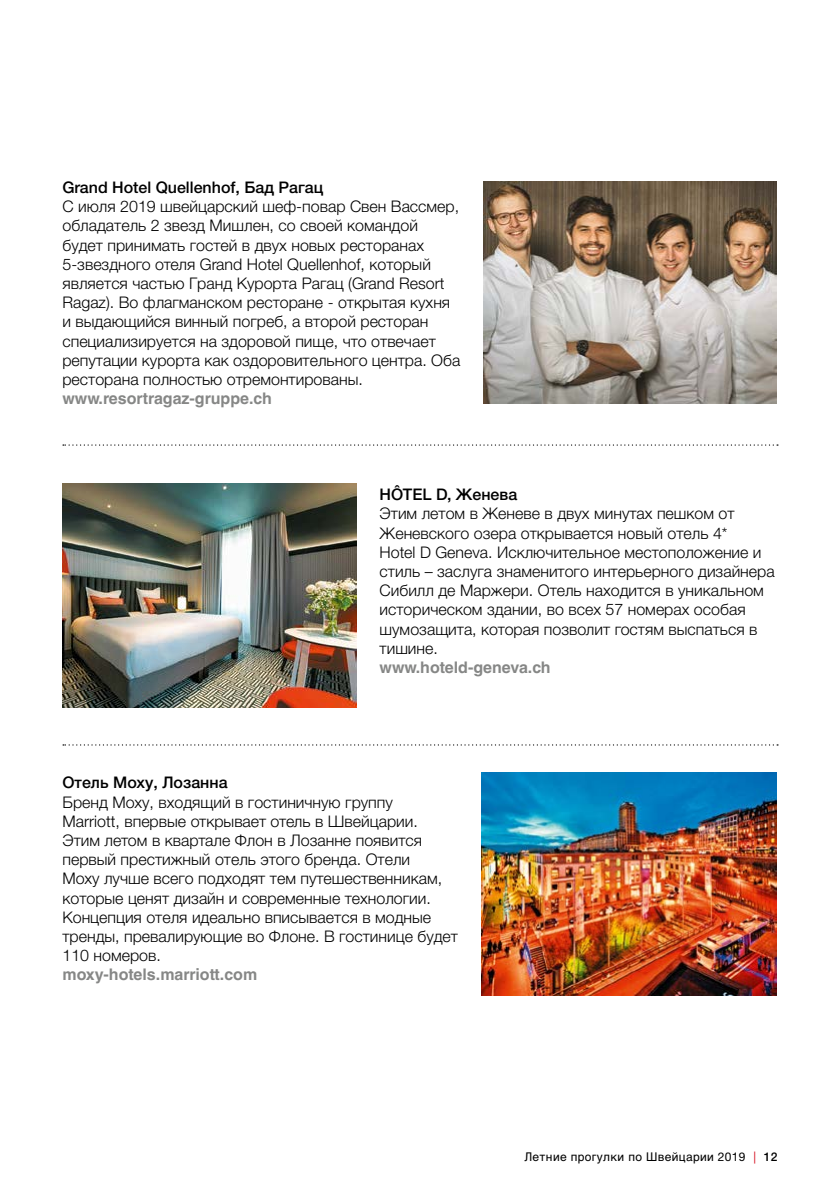
<style>
.page{position:relative;width:840px;height:1191px;background:#fff}
.page>*{position:absolute;margin:0;border:0;box-sizing:border-box;transform-origin:0 0}
.t1{font:300 16px/19.2px "Helvetica Neue LTW1 G";color:#000}
.t2{font:700 16px "Helvetica C";color:#868786}
.t3{font:500 16px "Helvetica Neue LTW1 G";color:#000}
.t4{font:12px "Helvetica C";letter-spacing:.03em;color:#000}
.s1{font-family:"Helvetica Neue LT Std"}
.s2{font-family:"Helvetica Neue LT Std";color:#d50a1c}
.s3{font-family:"Helvetica Neue LT Std";font-weight:500}
</style>
<div class="page">
<img style="left:483px;top:181px;width:292px;height:223px">
<img style="left:62px;top:483px;width:295px;height:224px">
<img style="left:481px;top:773px;width:294px;height:222px">
<svg style="left:63px;top:444px;width:714px;height:1px"></svg>
<svg style="left:63px;top:744px;width:714px;height:1px"></svg>
<p class="t3" style="left:62px;top:178px;width:262px">Grand Hotel Quellenhof, Бад Рагац</p>
<p class="t1" style="left:62px;top:197px;width:399px">С июля 2019 швейцарский шеф-повар Свен Вассмер, обладатель 2 звезд Мишлен, со своей командой будет принимать гостей в двух новых ресторанах 5-звездного отеля Grand Hotel Quellenhof, который является частью Гранд Курорта Рагац (Grand Resort Ragaz). Во флагманском ресторане - открытая кухня и выдающийся винный погреб, а второй ресторан специализируется на здоровой пище, что отвечает репутации курорта как оздоровительного центра. Оба ресторана полностью отремонтированы.</p>
<p class="t2" style="left:62px;top:389px;width:211px">www.resortragaz-gruppe.ch</p>
<p class="t3" style="left:379px;top:485px;width:139px">HÔTEL D, Женева</p>
<p class="t1" style="left:379px;top:504px;width:396px">Этим летом в Женеве в двух минутах пешком от Женевского озера открывается новый отель 4*<br>Hotel D Geneva. Исключительное местоположение и стиль – заслуга знаменитого интерьерного дизайнера Сибилл де Маржери. Отель находится в уникальном историческом здании, во всех 57 номерах особая шумозащита, которая позволит гостям выспаться в тишине.</p>
<p class="t2" style="left:379px;top:658px;width:172px">www.hoteld-geneva.ch</p>
<p class="t3" style="left:62px;top:773px;width:166px">Отель Moxy, Лозанна</p>
<p class="t1" style="left:62px;top:792px;width:397px">Бренд Moxy, входящий в гостиничную группу<br>Marriott, впервые открывает отель в Швейцарии.<br>Этим летом в квартале Флон в Лозанне появится первый престижный отель этого бренда. Отели<br>Moxу лучше всего подходят тем путешественникам, которые ценят дизайн и современные технологии.<br>Концепция отеля идеально вписывается в модные тренды, превалирующие во Флоне. В гостинице будет 110 номеров.</p>
<p class="t2" style="left:62px;top:965px;width:196px">moxy-hotels.marriott.com</p>
<p class="t4" style="left:524px;top:1149px;width:254px">Летние прогулки по Швейцарии <span class="s1">2019</span> <span class="s2">|</span> <span class="s3">12</span></p>
</div>
